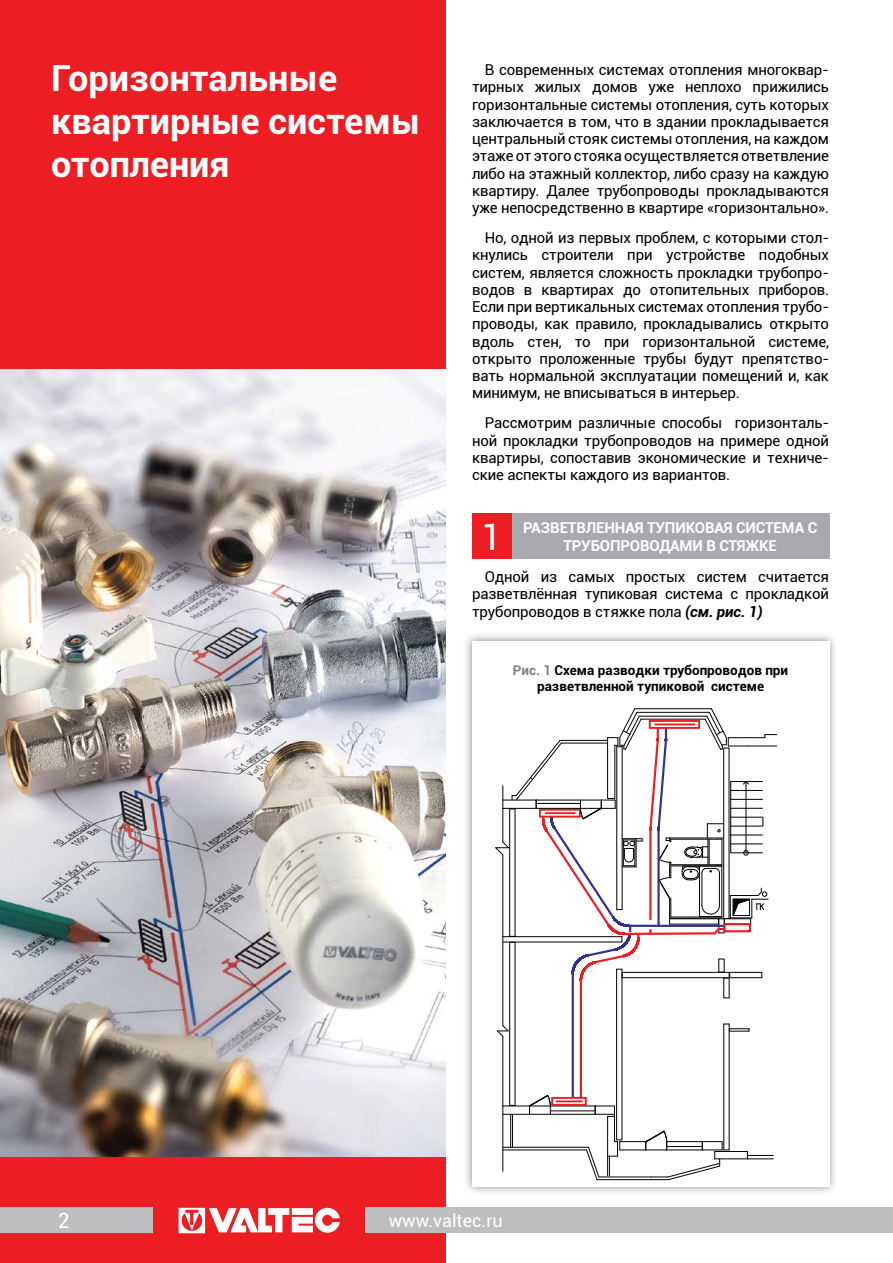
<style>
.page{position:relative;width:893px;height:1263px;background:#fff}
.page>*{position:absolute;margin:0;border:0;box-sizing:border-box;transform-origin:0 0}
.t1{font:700 36px/43.2px "Roboto";color:#fff}
.t2{font:36px "Roboto";color:#fff}
.t3{font:21px "Roboto";color:#fff}
.t4{font:18px "Roboto";color:#fff}
.t5{font:15px/17.2px "Roboto";letter-spacing:-.01em;color:#000;text-align:justify}
.t6{font:700 15px "Roboto";letter-spacing:-.01em;color:#fff}
.t7{font:700 13.5px/16.5px "Roboto";color:#000;text-align:center}
.s1{font-weight:700;font-style:italic}
.s2{color:#808285}
</style>
<div class="page">
<div style="left:0;top:0;width:446px;height:1263px;background:#ed1d24"></div>
<img style="left:0;top:370px;width:446px;height:787px">
<div style="left:0;top:1208px;width:153px;height:25px;background:#bcbec0"></div>
<svg style="left:179px;top:1208px;width:161px;height:25px"></svg>
<div style="left:365px;top:1208px;width:528px;height:25px;background:#bcbec0"></div>
<div style="left:463px;top:632px;width:376px;height:564px;background:#000;opacity:.45"></div>
<div style="left:472px;top:641px;width:357px;height:545px;background:#fff"></div>
<hr style="left:616px;top:969px;width:1px;height:171px;background:#000">
<hr style="left:621px;top:969px;width:1px;height:171px;background:#000">
<hr style="left:509px;top:942px;width:1px;height:163px;background:#000">
<hr style="left:515px;top:942px;width:1px;height:163px;background:#000">
<hr style="left:723px;top:1024px;width:1px;height:126px;background:#000">
<hr style="left:729px;top:1024px;width:1px;height:126px;background:#000">
<svg style="left:724px;top:1023px;width:25px;height:9px"></svg>
<hr style="left:502px;top:855px;width:1px;height:170px;background:#000">
<hr style="left:510px;top:1114px;width:1px;height:33px;background:#000">
<hr style="left:512px;top:1114px;width:1px;height:33px;background:#000">
<hr style="left:502px;top:1036px;width:1px;height:135px;background:#000">
<hr style="left:503px;top:1147px;width:85px;height:1px;background:#000">
<hr style="left:503px;top:1149px;width:84px;height:1px;background:#000">
<svg style="left:497px;top:1024px;width:12px;height:13px"></svg>
<hr style="left:551px;top:1114px;width:44px;height:1px;background:#000">
<hr style="left:551px;top:1110px;width:44px;height:1px;background:#000">
<svg style="left:503px;top:1094px;width:50px;height:21px"></svg>
<hr style="left:715px;top:1158px;width:32px;height:1px;background:#000">
<svg style="left:747px;top:1151px;width:26px;height:8px"></svg>
<hr style="left:715px;top:1151px;width:32px;height:1px;background:#000">
<svg style="left:585px;top:1098px;width:144px;height:83px"></svg>
<hr style="left:572px;top:973px;width:2px;height:124px;background:#2e3092">
<hr style="left:580px;top:980px;width:2px;height:117px;background:#ed1d24">
<svg style="left:495px;top:708px;width:282px;height:290px"></svg>
<hr style="left:540px;top:816px;width:40px;height:1px;background:#ed1d24">
<hr style="left:546px;top:812px;width:29px;height:2px;background:#ed1d24">
<hr style="left:552px;top:1104px;width:34px;height:2px;background:#ed1d24">
<hr style="left:552px;top:1097px;width:34px;height:2px;background:#ed1d24">
<hr style="left:556px;top:1100px;width:26px;height:2px;background:#ed1d24">
<div style="left:511px;top:513px;width:318px;height:46px;background:#a7a9ac"></div>
<div style="left:472px;top:513px;width:39px;height:46px;background:#ed1d24"></div>
<h1 class="t1" style="left:51px;top:55px;width:371px">Горизонтальные квартирные системы отопления</h1>
<p class="t5" style="left:472px;top:61px;width:359px;text-indent:13px">В современных системах отопления многоквар&shy;тирных жилых домов уже неплохо прижились горизонтальные системы отопления, суть которых заключается в том, что в здании прокладывается центральный стояк системы отопления, на каждом этаже от этого стояка осуществляется ответвление либо на этажный коллектор, либо сразу на каждую квартиру. Далее трубопроводы прокладываются уже непосредственно в квартире «горизонтально».</p>
<p class="t5" style="left:472px;top:229px;width:359px;text-indent:13px">Но, одной из первых проблем, с которыми стол&shy;кнулись строители при устройстве подобных систем, является сложность прокладки трубопро&shy;водов в квартирах до отопительных приборов.<br>Если при вертикальных системах отопления трубо&shy;проводы, как правило, прокладывались открыто вдоль стен, то при горизонтальной системе, открыто проложенные трубы будут препятство&shy;вать нормальной эксплуатации помещений и, как минимум, не вписываться в интерьер.</p>
<p class="t5" style="left:472px;top:414px;width:359px;text-indent:13px">Рассмотрим различные способы горизонталь&shy;ной прокладки трубопроводов на примере одной квартиры, сопоставив экономические и техниче&shy;ские аспекты каждого из вариантов.</p>
<h1 class="t2" style="left:481px;top:511px;width:22px">1</h1>
<p class="t6" style="left:523px;top:517px;width:296px">РАЗВЕТВЛЕННАЯ ТУПИКОВАЯ СИСТЕМА С</p>
<p class="t6" style="left:563px;top:535px;width:215px">ТРУБОПРОВОДАМИ В СТЯЖКЕ</p>
<p class="t5" style="left:472px;top:568px;width:359px;text-indent:13px">Одной из самых простых систем считается разветвлённая тупиковая система с прокладкой трубопроводов в стяжке пола <span class="s1">(см. рис. 1)</span></p>
<p class="t7" style="left:513px;top:661px;width:277px"><span class="s2">Рис. 1</span> Схема разводки трубопроводов при разветвленной тупиковой системе</p>
<h2 class="t3" style="left:58px;top:1206px;width:13px">2</h2>
<p class="t4" style="left:389px;top:1208px;width:116px">www.valtec.ru</p>
</div>
